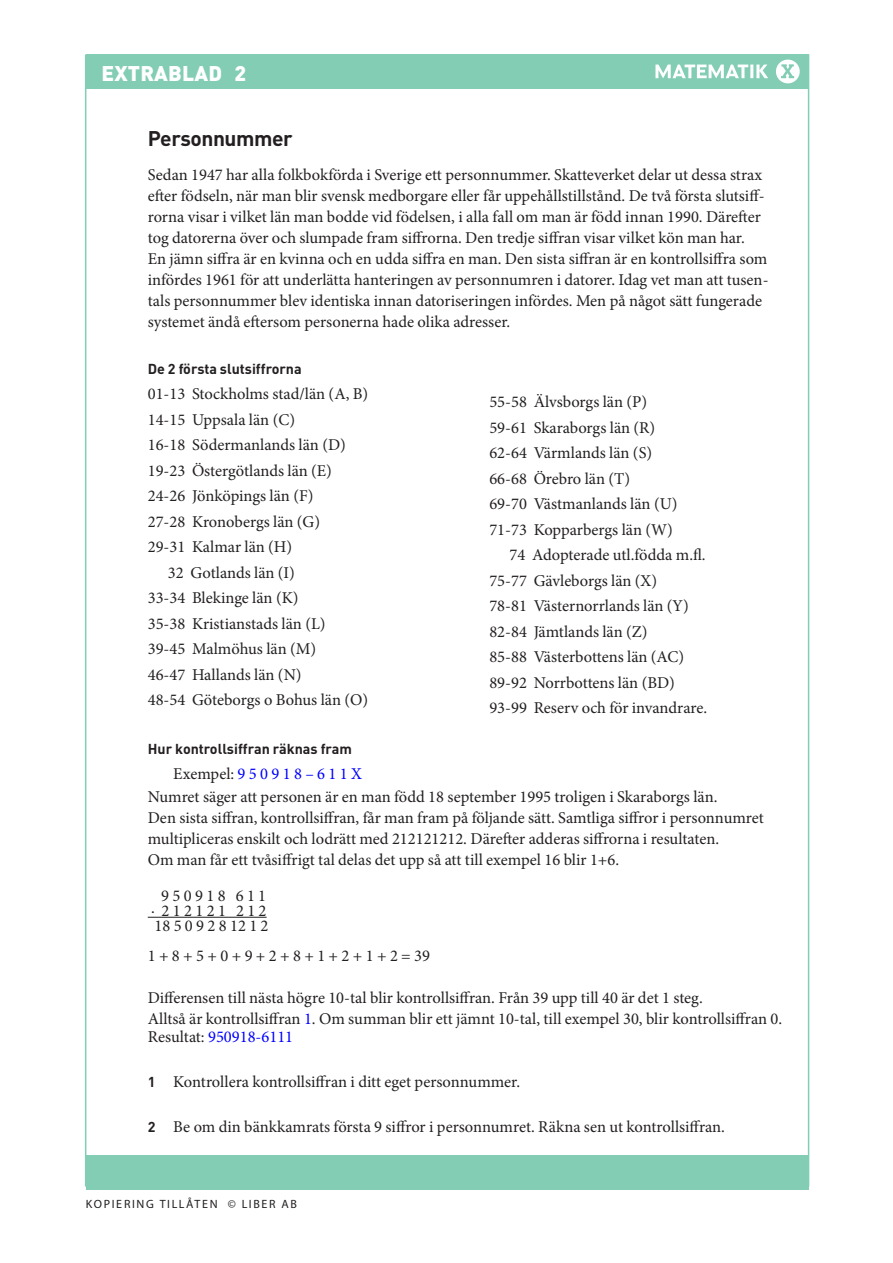
<style>
.page{position:relative;width:893px;height:1263px;background:#fff}
.page>*{position:absolute;margin:0;border:0;box-sizing:border-box;transform-origin:0 0}
.R_OH{font:700 21px "DIN Pro";letter-spacing:-.02em;color:#231f20}
.Antal_ratt{font:900 21px "DIN Pro";letter-spacing:.01em;color:#fff}
.Uppgift_Bröd{font:16.5px/21px "Minion Pro";color:#231f20}
.Uppgift_luft_över{font:16.5px "Minion Pro";color:#231f20}
.Uppgift_Bröd-2{font:16.5px "Minion Pro";color:#00f}
.Uppgift{font:16.5px "Minion Pro";color:#00f}
.Uppgift_luft_över-2{font:700 14.25px "DIN Pro";color:#231f20}
.t1{font:500 12px "Orgon Slab";letter-spacing:.14em;color:#231f20}
.s1{color:#231f20}
.s2{color:#00f}
.s3{font-family:"DIN Pro";font-weight:700;font-size:14.25px}
</style>
<div class="page">
<div style="left:86px;top:54px;width:723px;height:34px;background:#83cdb5"></div>
<div style="left:86px;top:1155px;width:723px;height:34px;background:#83cdb5"></div>
<div style="left:776px;top:60px;width:24px;height:23px;background:#fff;border-radius:50%"></div>
<svg style="left:781px;top:64px;width:13px;height:14px"></svg>
<svg style="left:655px;top:65px;width:113px;height:13px"></svg>
<hr style="left:148px;top:917px;width:119px;height:1px;background:#231f20">
<p class="Antal_ratt" style="left:101px;top:59px;width:122px">EXTRABLAD</p>
<p class="Antal_ratt" style="left:235px;top:59px;width:13px">2</p>
<p class="R_OH" style="left:148px;top:124px;width:147px">Personnummer</p>
<p class="Uppgift_Bröd" style="left:148px;top:164px;width:622px">Sedan 1947 har alla folkbokförda i Sverige ett personnummer. Skatteverket delar ut dessa strax efter födseln, när man blir svensk medborgare eller får uppehållstillstånd. De två första slutsiff&shy;rorna visar i vilket län man bodde vid födelsen, i alla fall om man är född innan 1990. Därefter tog datorerna över och slumpade fram siffrorna. Den tredje siffran visar vilket kön man har.<br>En jämn siffra är en kvinna och en udda siffra en man. Den sista siffran är en kontrollsiffra som infördes 1961 för att underlätta hanteringen av personnumren i datorer. Idag vet man att tusen&shy;tals personnummer blev identiska innan datoriseringen infördes. Men på något sätt fungerade systemet ändå eftersom personerna hade olika adresser.</p>
<p class="Uppgift_luft_över-2" style="left:148px;top:359px;width:155px">De 2 första slutsiffrorna</p>
<p class="Uppgift_Bröd" style="left:148px;top:383px;width:222px">01-13 Stockholms stad/län (A, B)</p>
<p class="Uppgift_Bröd" style="left:148px;top:409px;width:149px">14-15 Uppsala län (C)</p>
<p class="Uppgift_Bröd" style="left:148px;top:434px;width:200px">16-18 Södermanlands län (D)</p>
<p class="Uppgift_Bröd" style="left:148px;top:460px;width:186px">19-23 Östergötlands län (E)</p>
<p class="Uppgift_Bröd" style="left:148px;top:485px;width:167px">24-26 Jönköpings län (F)</p>
<p class="Uppgift_Bröd" style="left:148px;top:511px;width:174px">27-28 Kronobergs län (G)</p>
<p class="Uppgift_Bröd" style="left:148px;top:536px;width:146px">29-31 Kalmar län (H)</p>
<p class="Uppgift_Bröd" style="left:168px;top:562px;width:128px">32 Gotlands län (I)</p>
<p class="Uppgift_Bröd" style="left:148px;top:587px;width:152px">33-34 Blekinge län (K)</p>
<p class="Uppgift_Bröd" style="left:148px;top:613px;width:179px">35-38 Kristianstads län (L)</p>
<p class="Uppgift_Bröd" style="left:148px;top:638px;width:170px">39-45 Malmöhus län (M)</p>
<p class="Uppgift_Bröd" style="left:148px;top:664px;width:155px">46-47 Hallands län (N)</p>
<p class="Uppgift_Bröd" style="left:148px;top:689px;width:222px">48-54 Göteborgs o Bohus län (O)</p>
<p class="Uppgift_luft_över-2" style="left:148px;top:739px;width:206px">Hur kontrollsiffran räknas fram</p>
<p class="Uppgift" style="left:173px;top:763px;width:190px"><span class="s1">Exempel:</span> 9 5 0 9 1 8 – 6 1 1 X</p>
<p class="Uppgift_Bröd" style="left:148px;top:786px;width:618px">Numret säger att personen är en man född 18 september 1995 troligen i Skaraborgs län.<br>Den sista siffran, kontrollsiffran, får man fram på följande sätt. Samtliga siffror i personnumret multipliceras enskilt och lodrätt med 212121212. Därefter adderas siffrorna i resultaten.<br>Om man får ett tvåsiffrigt tal delas det upp så att till exempel 16 blir 1+6.</p>
<p class="Uppgift_Bröd" style="left:161px;top:885px;width:106px">9 5 0 9 1 8 6 1 1</p>
<p class="Uppgift_Bröd" style="left:151px;top:900px;width:117px">· 2 1 2 1 2 1 2 1 2</p>
<p class="Uppgift_Bröd" style="left:154px;top:915px;width:116px">18 5 0 9 2 8 12 1 2</p>
<p class="Uppgift_Bröd" style="left:148px;top:945px;width:284px">1+8+5+0+9+2+8+1+2+1+2 = 39</p>
<p class="Uppgift_Bröd" style="left:148px;top:987px;width:636px">Differensen till nästa högre 10-tal blir kontrollsiffran. Från 39 upp till 40 är det 1 steg.<br>Alltså är kontrollsiffran <span class="s2">1</span>. Om summan blir ett jämnt 10-tal, till exempel 30, blir kontrollsiffran 0.</p>
<p class="Uppgift_Bröd-2" style="left:148px;top:1025px;width:147px"><span class="s1">Resultat:</span> 950918-6111</p>
<p class="Uppgift_luft_över" style="left:148px;top:1070px;width:374px"><span class="s3">1</span> Kontrollera kontrollsiffran i ditt eget personnummer.</p>
<p class="Uppgift_luft_över" style="left:148px;top:1115px;width:579px"><span class="s3">2</span> Be om din bänkkamrats första 9 siffror i personnumret. Räkna sen ut kontrollsiffran.</p>
<p class="Uppgift_Bröd" style="left:489px;top:392px;width:159px">55-58 Älvsborgs län (P)</p>
<p class="Uppgift_Bröd" style="left:489px;top:417px;width:167px">59-61 Skaraborgs län (R)</p>
<p class="Uppgift_Bröd" style="left:489px;top:443px;width:164px">62-64 Värmlands län (S)</p>
<p class="Uppgift_Bröd" style="left:489px;top:468px;width:142px">66-68 Örebro län (T)</p>
<p class="Uppgift_Bröd" style="left:489px;top:494px;width:190px">69-70 Västmanlands län (U)</p>
<p class="Uppgift_Bröd" style="left:489px;top:519px;width:185px">71-73 Kopparbergs län (W)</p>
<p class="Uppgift_Bröd" style="left:510px;top:545px;width:198px">74 Adopterade utl.födda m.fl.</p>
<p class="Uppgift_Bröd" style="left:489px;top:570px;width:169px">75-77 Gävleborgs län (X)</p>
<p class="Uppgift_Bröd" style="left:489px;top:596px;width:201px">78-81 Västernorrlands län (Y)</p>
<p class="Uppgift_Bröd" style="left:489px;top:621px;width:160px">82-84 Jämtlands län (Z)</p>
<p class="Uppgift_Bröd" style="left:489px;top:647px;width:196px">85-88 Västerbottens län (AC)</p>
<p class="Uppgift_Bröd" style="left:489px;top:672px;width:187px">89-92 Norrbottens län (BD)</p>
<p class="Uppgift_Bröd" style="left:489px;top:698px;width:219px">93-99 Reserv och för invandrare.</p>
<p class="t1" style="left:86px;top:1197px;width:213px">KOPIERING TILLÅTEN © LIBER AB</p>
</div>
